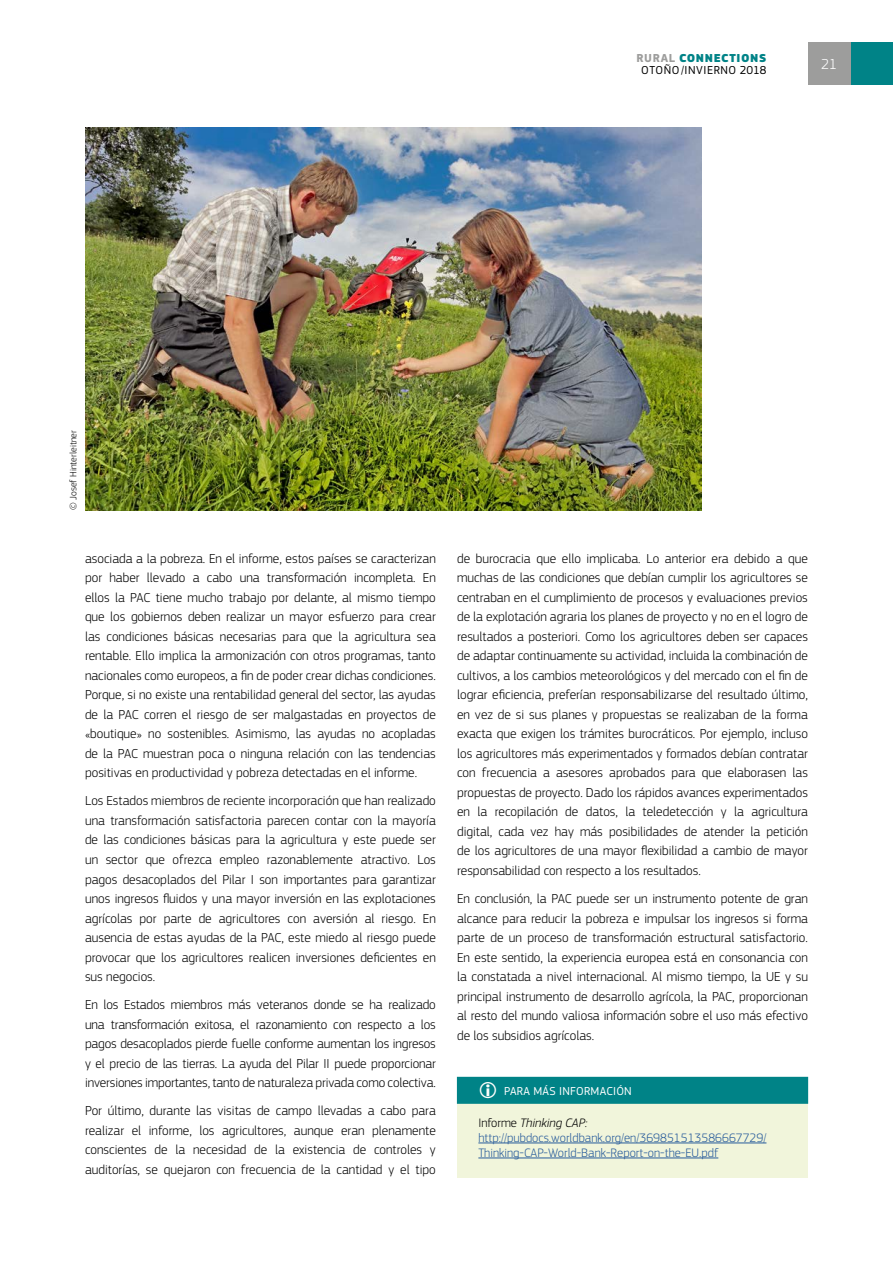
<style>
.page{position:relative;width:893px;height:1263px;background:#fff}
.page>*{position:absolute;margin:0;border:0;box-sizing:border-box;transform-origin:0 0}
.t1{font:300 15px "EC Square Sans Pro";color:#fff}
._0_Body_JUSTIFIED{font:300 13.5px/19.5px "EC Square Sans Pro";color:#000;text-align:justify}
.Box_info_-_Body_noir{font:300 12.75px/15px "EC Square Sans Pro";color:#275b9b}
.t2{font:12px/12px "EC Square Sans Pro";letter-spacing:.045em;color:#000;text-align:center}
.t3{font:12px "EC Square Sans Pro";letter-spacing:.02em;color:#fff}
._8___photo{font:300 9.75px "EC Square Sans Pro";color:#000}
.s1{font-weight:700;color:#9d9d9c}
.s2{font-weight:900;color:#008387}
.s3{font-size:22.5px;color:#fffffd}
.s4{color:#000}
.s5{font-style:italic;color:#000}
</style>
<div class="page">
<div style="left:850px;top:43px;width:43px;height:42px;background:#008387"></div>
<div style="left:457px;top:1077px;width:351px;height:101px;background:#f1f5db"></div>
<div style="left:457px;top:1077px;width:351px;height:27px;background:#008387"></div>
<hr style="left:478px;top:1143px;width:288px;height:1px;background:#275b9b">
<hr style="left:478px;top:1158px;width:240px;height:1px;background:#275b9b">
<img style="left:85px;top:128px;width:617px;height:382px">
<div style="left:808px;top:43px;width:42px;height:42px;background:#9d9d9c"></div>
<p class="t2" style="left:637px;top:52px;width:131px"><span class="s1">RURAL</span> <span class="s2">CONNECTIONS<br></span>OTOÑO/INVIERNO 2018</p>
<p class="t1" style="left:821px;top:56px;width:18px">21</p>
<p class="_8___photo" style="left:68px;top:510px;width:82px;rotate:-90deg">© Josef Hinterleitner</p>
<p class="_0_Body_JUSTIFIED" style="left:85px;top:549px;width:352px">asociada a la pobreza. En el informe, estos países se caracterizan por haber llevado a cabo una transformación incompleta. En ellos la PAC tiene mucho trabajo por delante, al mismo tiempo que los gobiernos deben realizar un mayor esfuerzo para crear las condiciones básicas necesarias para que la agricultura sea rentable. Ello implica la armonización con otros programas, tanto nacionales como europeos, a fin de poder crear dichas condiciones.<br>Porque, si no existe una rentabilidad general del sector, las ayudas de la PAC corren el riesgo de ser malgastadas en proyectos de «boutique» no sostenibles. Asimismo, las ayudas no acopladas de la PAC muestran poca o ninguna relación con las tendencias positivas en productividad y pobreza detectadas en el informe.</p>
<p class="_0_Body_JUSTIFIED" style="left:85px;top:791px;width:352px">Los Estados miembros de reciente incorporación que han realizado una transformación satisfactoria parecen contar con la mayoría de las condiciones básicas para la agricultura y este puede ser un sector que ofrezca empleo razonablemente atractivo. Los pagos desacoplados del Pilar I son importantes para garantizar unos ingresos fluidos y una mayor inversión en las explotaciones agrícolas por parte de agricultores con aversión al riesgo. En ausencia de estas ayudas de la PAC, este miedo al riesgo puede provocar que los agricultores realicen inversiones deficientes en sus negocios.</p>
<p class="_0_Body_JUSTIFIED" style="left:85px;top:995px;width:352px">En los Estados miembros más veteranos donde se ha realizado una transformación exitosa, el razonamiento con respecto a los pagos desacoplados pierde fuelle conforme aumentan los ingresos y el precio de las tierras. La ayuda del Pilar II puede proporcionar inversiones importantes, tanto de naturaleza privada como colectiva.</p>
<p class="_0_Body_JUSTIFIED" style="left:85px;top:1101px;width:352px">Por último, durante las visitas de campo llevadas a cabo para realizar el informe, los agricultores, aunque eran plenamente conscientes de la necesidad de la existencia de controles y auditorías, se quejaron con frecuencia de la cantidad y el tipo</p>
<p class="_0_Body_JUSTIFIED" style="left:457px;top:549px;width:352px">de burocracia que ello implicaba. Lo anterior era debido a que muchas de las condiciones que debían cumplir los agricultores se centraban en el cumplimiento de procesos y evaluaciones previos de la explotación agraria los planes de proyecto y no en el logro de resultados a posteriori. Como los agricultores deben ser capaces de adaptar continuamente su actividad, incluida la combinación de cultivos, a los cambios meteorológicos y del mercado con el fin de lograr eficiencia, preferían responsabilizarse del resultado último, en vez de si sus planes y propuestas se realizaban de la forma exacta que exigen los trámites burocráticos. Por ejemplo, incluso los agricultores más experimentados y formados debían contratar con frecuencia a asesores aprobados para que elaborasen las propuestas de proyecto. Dado los rápidos avances experimentados en la recopilación de datos, la teledetección y la agricultura digital, cada vez hay más posibilidades de atender la petición de los agricultores de una mayor flexibilidad a cambio de mayor responsabilidad con respecto a los resultados.</p>
<p class="_0_Body_JUSTIFIED" style="left:457px;top:889px;width:352px">En conclusión, la PAC puede ser un instrumento potente de gran alcance para reducir la pobreza e impulsar los ingresos si forma parte de un proceso de transformación estructural satisfactorio.<br>En este sentido, la experiencia europea está en consonancia con la constatada a nivel internacional. Al mismo tiempo, la UE y su principal instrumento de desarrollo agrícola, la PAC, proporcionan al resto del mundo valiosa información sobre el uso más efectivo de los subsidios agrícolas.</p>
<p class="t3" style="left:478px;top:1084px;width:155px"><span class="s3">΂</span> PARA MÁS INFORMACIÓN</p>
<p class="Box_info_-_Body_noir" style="left:478px;top:1115px;width:290px"><span class="s4">Informe</span> <span class="s5">Thinking CAP: </span>http://pubdocs.worldbank.org/en/369851513586667729/<br>Thinking-CAP-World-Bank-Report-on-the-EU.pdf</p>
</div>
